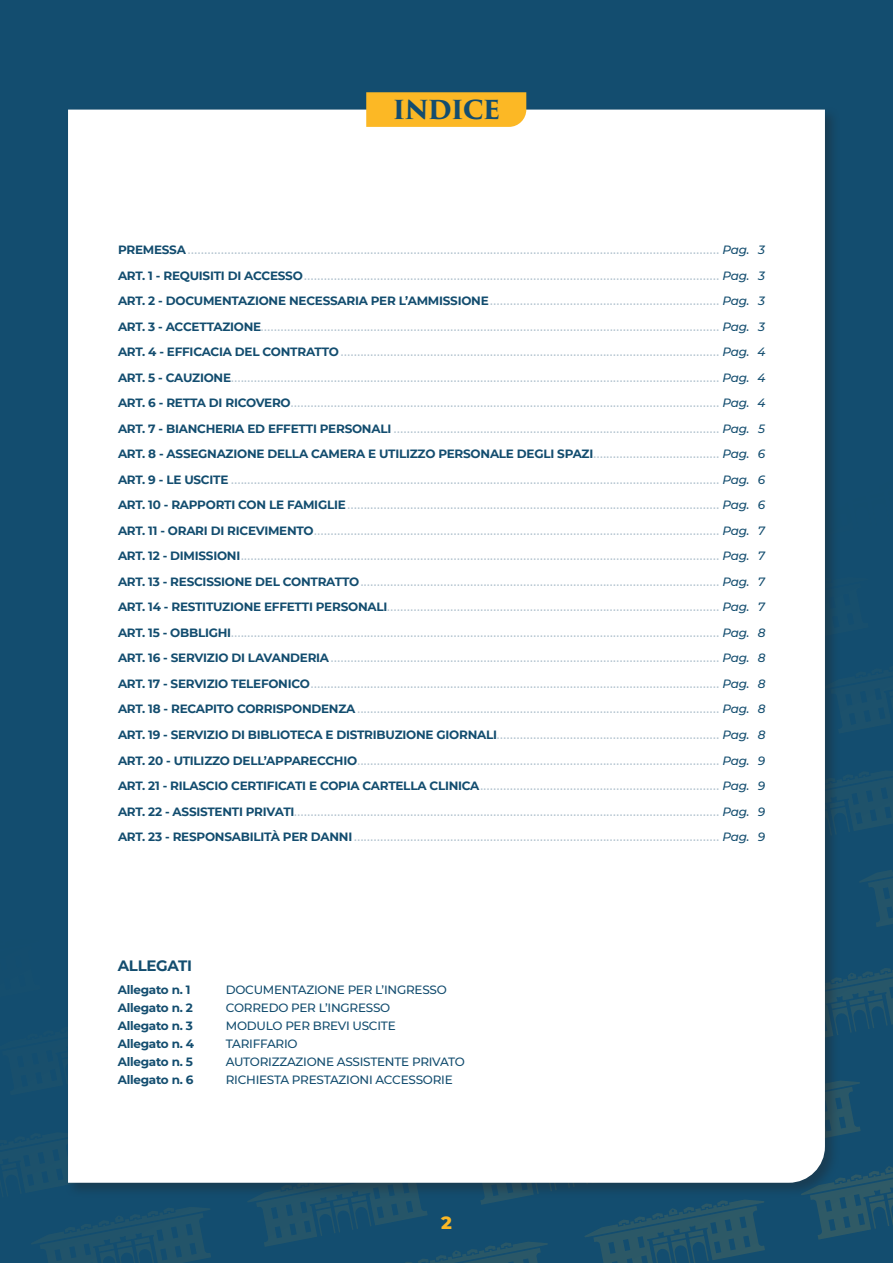
<style>
.page{position:relative;width:893px;height:1263px;background:#134d6f}
.page>*{position:absolute;margin:0;border:0;box-sizing:border-box;transform-origin:0 0}
.t1{font:700 25.5px "Trajan Pro 3";letter-spacing:-.035em;color:#134d6f}
.t2{font:800 18px "Montserrat";color:#fcb825}
.t3{font:700 15px "Montserrat";letter-spacing:-.02em;color:#134d6f}
.t4{font:500 12px/25.5px "Montserrat";color:#aec0cc;text-align:justify}
.t5{font:500 12px "Montserrat";letter-spacing:-.02em;color:#134d6f}
.t6{font:700 12px "Montserrat";letter-spacing:-.02em;color:#134d6f}
.s1{font-weight:700;color:#134d6f}
.s2{font-style:italic;color:#134d6f}
</style>
<div class="page">
<svg style="left:31px;top:771px;width:862px;height:492px"></svg>
<div style="left:65px;top:106px;width:775px;height:1092px;background:#231f20;opacity:.35"></div>
<div style="left:68px;top:110px;width:757px;height:1073px;background:#fff"></div>
<svg style="left:366px;top:92px;width:160px;height:35px;background:#fab828"></svg>
<h1 class="t1" style="left:393px;top:91px;width:109px">INDICE</h1>
<p class="t4" style="left:118px;top:237px;width:649px"><span class="s1">PREMESSA</span> ................................................................................................................................................................ <span class="s2">Pag. 3<br></span><span class="s1">ART. 1 - REQUISITI DI ACCESSO</span>............................................................................................................................. <span class="s2">Pag. 3<br></span><span class="s1">ART. 2 - DOCUMENTAZIONE NECESSARIA PER L’AMMISSIONE</span>..................................................................... <span class="s2">Pag. 3<br></span><span class="s1">ART. 3 - ACCETTAZIONE</span>.......................................................................................................................................... <span class="s2">Pag. 3<br></span><span class="s1">ART. 4 - EFFICACIA DEL CONTRATTO</span>.................................................................................................................. <span class="s2">Pag. 4<br></span><span class="s1">ART. 5 - CAUZIONE</span>................................................................................................................................................... <span class="s2">Pag. 4<br></span><span class="s1">ART. 6 - RETTA DI RICOVERO</span>................................................................................................................................. <span class="s2">Pag. 4<br></span><span class="s1">ART. 7 - BIANCHERIA ED EFFETTI PERSONALI</span> .................................................................................................. <span class="s2">Pag. 5<br></span><span class="s1">ART. 8 - ASSEGNAZIONE DELLA CAMERA E UTILIZZO PERSONALE DEGLI SPAZI</span>...................................... <span class="s2">Pag. 6<br></span><span class="s1">ART. 9 - LE USCITE</span> ................................................................................................................................................... <span class="s2">Pag. 6<br></span><span class="s1">ART. 10 - RAPPORTI CON LE FAMIGLIE</span>................................................................................................................ <span class="s2">Pag. 6<br></span><span class="s1">ART. 11 - ORARI DI RICEVIMENTO</span>.......................................................................................................................... <span class="s2">Pag. 7<br></span><span class="s1">ART. 12 - DIMISSIONI</span>................................................................................................................................................ <span class="s2">Pag. 7<br></span><span class="s1">ART. 13 - RESCISSIONE DEL CONTRATTO</span>............................................................................................................ <span class="s2">Pag. 7<br></span><span class="s1">ART. 14 - RESTITUZIONE EFFETTI PERSONALI</span>.................................................................................................... <span class="s2">Pag. 7<br></span><span class="s1">ART. 15 - OBBLIGHI</span>................................................................................................................................................... <span class="s2">Pag. 8<br></span><span class="s1">ART. 16 - SERVIZIO DI LAVANDERIA</span>..................................................................................................................... <span class="s2">Pag. 8<br></span><span class="s1">ART. 17 - SERVIZIO TELEFONICO</span>........................................................................................................................... <span class="s2">Pag. 8<br></span><span class="s1">ART. 18 - RECAPITO CORRISPONDENZA</span> ............................................................................................................. <span class="s2">Pag. 8<br></span><span class="s1">ART. 19 - SERVIZIO DI BIBLIOTECA E DISTRIBUZIONE GIORNALI</span>................................................................... <span class="s2">Pag. 8<br></span><span class="s1">ART. 20 - UTILIZZO DELL’APPARECCHIO</span>............................................................................................................. <span class="s2">Pag. 9<br></span><span class="s1">ART. 21 - RILASCIO CERTIFICATI E COPIA CARTELLA CLINICA</span>........................................................................ <span class="s2">Pag. 9<br></span><span class="s1">ART. 22 - ASSISTENTI PRIVATI</span>................................................................................................................................ <span class="s2">Pag. 9<br></span><span class="s1">ART. 23 - RESPONSABILITÀ PER DANNI</span>.............................................................................................................. <span class="s2">Pag. 9</span></p>
<p class="t3" style="left:118px;top:955px;width:76px">ALLEGATI</p>
<p class="t6" style="left:118px;top:981px;width:74px">Allegato n. 1</p>
<p class="t5" style="left:226px;top:981px;width:223px">DOCUMENTAZIONE PER L’INGRESSO</p>
<p class="t6" style="left:118px;top:999px;width:77px">Allegato n. 2</p>
<p class="t5" style="left:226px;top:999px;width:166px">CORREDO PER L’INGRESSO</p>
<p class="t6" style="left:118px;top:1017px;width:77px">Allegato n. 3</p>
<p class="t5" style="left:226px;top:1017px;width:171px">MODULO PER BREVI USCITE</p>
<p class="t6" style="left:118px;top:1035px;width:78px">Allegato n. 4</p>
<p class="t5" style="left:226px;top:1035px;width:73px">TARIFFARIO</p>
<p class="t6" style="left:118px;top:1053px;width:77px">Allegato n. 5</p>
<p class="t5" style="left:226px;top:1053px;width:241px">AUTORIZZAZIONE ASSISTENTE PRIVATO</p>
<p class="t6" style="left:118px;top:1071px;width:77px">Allegato n. 6</p>
<p class="t5" style="left:226px;top:1071px;width:228px">RICHIESTA PRESTAZIONI ACCESSORIE</p>
<h2 class="t2" style="left:441px;top:1209px;width:12px">2</h2>
</div>
